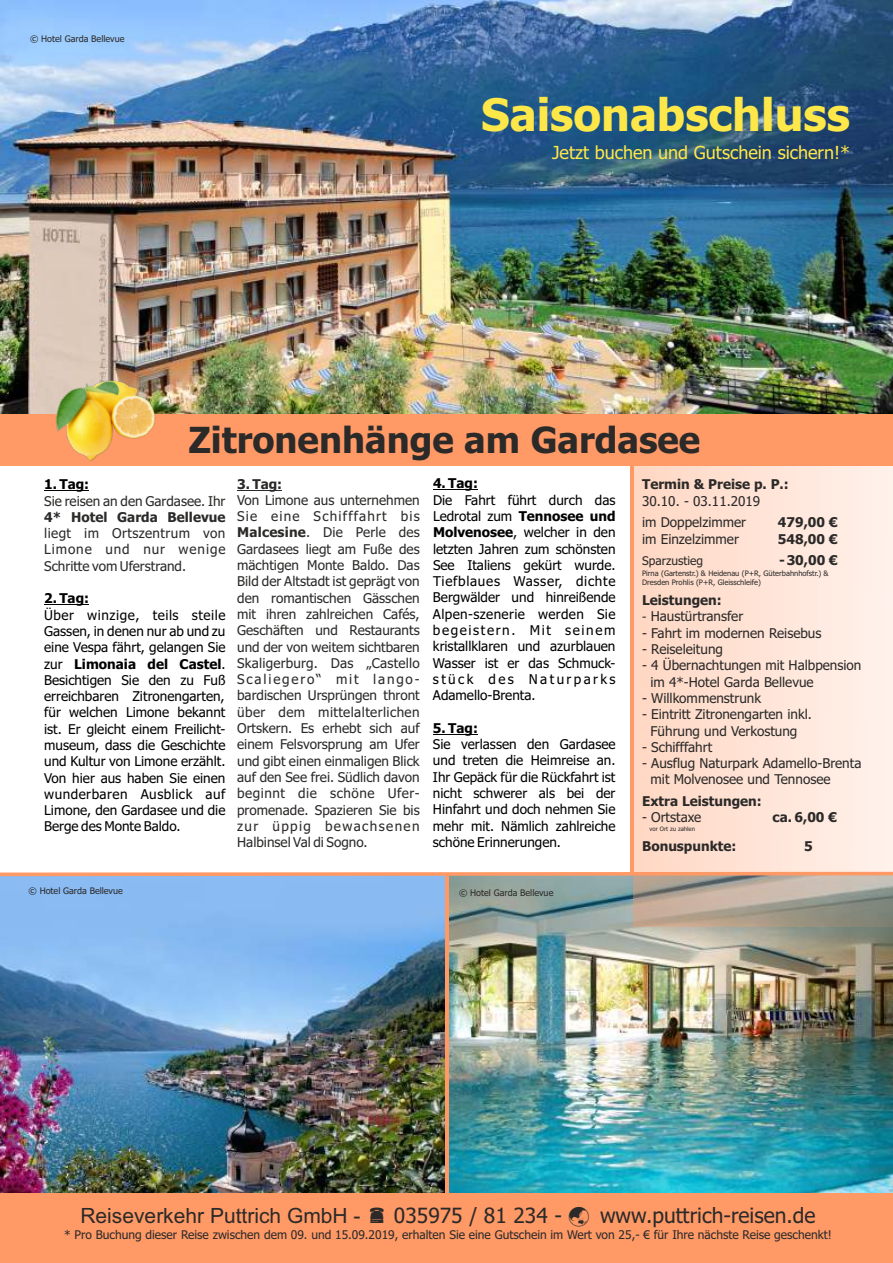
<style>
.page{position:relative;width:893px;height:1263px;background:#fff}
.page>*{position:absolute;margin:0;border:0;box-sizing:border-box;transform-origin:0 0}
.t1{font:700 45px "Tahoma";color:#fee748}
.t2{font:700 36px "Tahoma";color:#2b2a29}
.t3{font:21px "Tahoma";color:#2b2a29}
.t4{font:21px "Arial";color:#2b2a29}
.t5{font:18px "Tahoma";color:#fee748}
.t6{font:13.5px/16.4px "Tahoma";color:#2b2a29}
.t7{font:13.5px/16.4px "Tahoma";color:#000;text-align:justify}
.t8{font:700 13.5px "Tahoma";color:#2b2a29}
.t9{font:700 13.5px "Tahoma";color:#000}
.t10{font:12px "Tahoma";color:#2b2a29}
.t11{font:9px "Tahoma";color:#2b2a29}
.t12{font:7.5px/9px "Tahoma";color:#2b2a29}
.t13{font:6px "Tahoma";color:#2b2a29}
.s1{font-weight:700}
.s2{font-size:12px}
</style>
<div class="page">
<img style="left:448px;top:876px;width:445px;height:317px">
<svg style="left:634px;top:465px;width:259px;height:462px;background:#f5dccf"></svg>
<img style="left:0;top:876px;width:445px;height:317px">
<img style="left:0;top:0;width:893px;height:414px">
<hr style="left:630px;top:449px;width:4px;height:425px;background:#f96">
<hr style="left:246px;top:490px;width:36px;height:1px;background:#2b2a29">
<div style="left:0;top:414px;width:893px;height:51px;background:#f96"></div>
<img style="left:31px;top:346px;width:145px;height:120px">
<hr style="left:442px;top:490px;width:36px;height:1px;background:#000">
<hr style="left:442px;top:734px;width:36px;height:1px;background:#000">
<div style="left:0;top:1193px;width:893px;height:70px;background:#f96"></div>
<hr style="left:445px;top:873px;width:3px;height:390px;background:#f96">
<svg style="left:0;top:872px;width:893px;height:4px;background:#f99f71"></svg>
<hr style="left:44px;top:490px;width:45px;height:1px;background:#000">
<svg style="left:44px;top:604px;width:45px;height:1px"></svg>
<p class="t11" style="left:30px;top:35px;width:96px">© Hotel Garda Bellevue</p>
<h1 class="t1" style="left:481px;top:97px;width:370px">Saisonabschluss</h1>
<h3 class="t5" style="left:552px;top:145px;width:299px">Jetzt buchen und Gutschein sichern!*</h3>
<h2 class="t2" style="left:188px;top:425px;width:513px">Zitronenhänge am Gardasee</h2>
<p class="t9" style="left:44px;top:479px;width:46px">1. Tag:</p>
<p class="t6" style="left:44px;top:494px;width:183px">Sie reisen an den Gardasee. Ihr</p>
<p class="t8" style="left:44px;top:511px;width:183px">4* Hotel Garda Bellevue</p>
<p class="t6" style="left:44px;top:526px;width:183px;text-align:justify">liegt im Ortszentrum von Limone und nur wenige Schritte vom Uferstrand.</p>
<p class="t9" style="left:44px;top:593px;width:46px">2. Tag:</p>
<p class="t7" style="left:44px;top:608px;width:183px">Über winzige, teils steile Gassen, in denen nur ab und zu eine Vespa fährt, gelangen Sie zur <span class="s1">Limonaia del Castel</span>.<br>Besichtigen Sie den zu Fuß erreichbaren Zitronengarten, für welchen Limone bekannt ist. Er gleicht einem Freilicht&shy;museum, dass die Geschichte und Kultur von Limone erzählt.<br>Von hier aus haben Sie einen wunderbaren Ausblick auf Limone, den Gardasee und die Berge des Monte Baldo.</p>
<p class="t8" style="left:237px;top:478px;width:46px">3. Tag:</p>
<p class="t6" style="left:237px;top:493px;width:184px;text-align:justify">Von Limone aus unternehmen Sie eine Schifffahrt bis <span class="s1">Malcesine</span>. Die Perle des Gardasees liegt am Fuße des mächtigen Monte Baldo. Das Bild der Altstadt ist geprägt von den romantischen Gässchen mit ihren zahlreichen Cafés, Geschäften und Restaurants und der von weitem sichtbaren Skaligerburg. Das „Castello Scaliegero“ mit lango&shy;bardischen Ursprüngen thront über dem mittelalterlichen Ortskern. Es erhebt sich auf einem Felsvorsprung am Ufer und gibt einen einmaligen Blick auf den See frei. Südlich davon beginnt die schöne Ufer&shy;promenade. Spazieren Sie bis zur üppig bewachsenen Halbinsel Val di Sogno.</p>
<p class="t9" style="left:433px;top:478px;width:46px">4. Tag:</p>
<p class="t7" style="left:433px;top:493px;width:184px">Die Fahrt führt durch das Ledrotal zum <span class="s1">Tennosee und Molvenosee</span>, welcher in den letzten Jahren zum schönsten See Italiens gekürt wurde.<br>Tiefblaues Wasser, dichte Bergwälder und hinreißende Alpen-szenerie werden Sie begeistern. Mit seinem kristallklaren und azurblauen Wasser ist er das Schmuck&shy;stück des Naturparks Adamello-Brenta.</p>
<p class="t9" style="left:433px;top:722px;width:46px">5. Tag:</p>
<p class="t7" style="left:433px;top:737px;width:184px">Sie verlassen den Gardasee und treten die Heimreise an.<br>Ihr Gepäck für die Rückfahrt ist nicht schwerer als bei der Hinfahrt und doch nehmen Sie mehr mit. Nämlich zahlreiche schöne Erinnerungen.</p>
<p class="t11" style="left:28px;top:887px;width:96px">© Hotel Garda Bellevue</p>
<p class="t11" style="left:459px;top:889px;width:96px">© Hotel Garda Bellevue</p>
<p class="t8" style="left:642px;top:479px;width:148px">Termin &amp; Preise p. P.:</p>
<p class="t6" style="left:642px;top:491px;width:120px;line-height:21.8px">30.10. - 03.11.2019 im Doppelzimmer</p>
<p class="t8" style="left:778px;top:517px;width:61px">479,00 €</p>
<p class="t6" style="left:642px;top:532px;width:98px">im Einzelzimmer</p>
<p class="t8" style="left:778px;top:533px;width:61px">548,00 €</p>
<p class="t10" style="left:642px;top:556px;width:63px">Sparzustieg</p>
<p class="t8" style="left:779px;top:555px;width:60px">- 30,00 €</p>
<p class="t12" style="left:642px;top:569px;width:188px">Pirna (Gartenstr.) &amp; Heidenau (P+R, Güterbahnhofstr.) &amp;<br>Dresden Prohlis (P+R, Gleisschleife)</p>
<p class="t8" style="left:642px;top:595px;width:81px">Leistungen:</p>
<p class="t6" style="left:642px;top:609px;width:103px"><span class="s2">-</span> Haustürtransfer</p>
<p class="t6" style="left:642px;top:626px;width:181px">- Fahrt im modernen Reisebus</p>
<p class="t6" style="left:642px;top:642px;width:82px">- Reiseleitung</p>
<p class="t6" style="left:651px;top:658px;width:212px;text-indent:-8px">- 4 Übernachtungen mit Halbpension im 4*-Hotel Garda Bellevue</p>
<p class="t6" style="left:642px;top:691px;width:121px">- Willkommenstrunk</p>
<p class="t6" style="left:642px;top:707px;width:171px;text-align:center">- Eintritt Zitronengarten inkl.<br>Führung und Verkostung</p>
<p class="t6" style="left:642px;top:740px;width:72px">- Schifffahrt</p>
<p class="t6" style="left:651px;top:756px;width:212px;text-indent:-8px">- Ausflug Naturpark Adamello-Brenta mit Molvenosee und Tennosee</p>
<p class="t8" style="left:642px;top:796px;width:121px">Extra Leistungen:</p>
<p class="t6" style="left:642px;top:810px;width:61px">- Ortstaxe</p>
<p class="t8" style="left:773px;top:812px;width:66px">ca. 6,00 €</p>
<p class="t13" style="left:650px;top:827px;width:47px">vor Ort zu zahlen</p>
<p class="t8" style="left:642px;top:841px;width:96px">Bonuspunkte:</p>
<p class="t8" style="left:804px;top:841px;width:10px">5</p>
<h3 class="t4" style="left:80px;top:1207px;width:282px">Reiseverkehr Puttrich GmbH -</h3>
<h3 class="t3" style="left:394px;top:1207px;width:170px">035975 / 81 234 -</h3>
<h3 class="t3" style="left:600px;top:1207px;width:217px">www.puttrich-reisen.de</h3>
<p class="t10" style="left:64px;top:1230px;width:769px">* Pro Buchung dieser Reise zwischen dem 09. und 15.09.2019, erhalten Sie eine Gutschein im Wert von 25,- € für Ihre nächste Reise geschenkt!</p>
</div>
